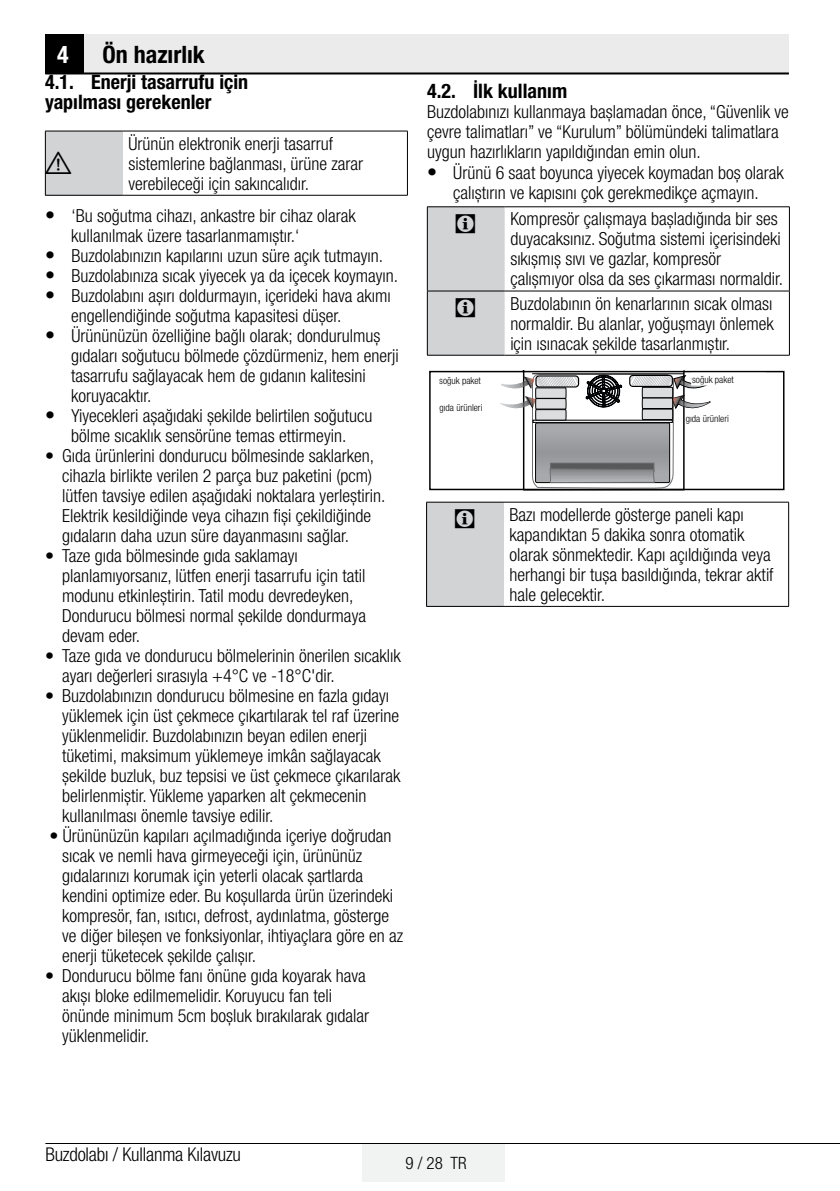
<style>
.page{position:relative;width:840px;height:1191px;background:#fff}
.page>*{position:absolute;margin:0;border:0;box-sizing:border-box;transform-origin:0 0}
.t1{font:28px "ZIWARNUN";color:#000}
.t2{font:700 condensed 24px "Helvetica Neue LT Pro";color:#000}
.t3{font:700 condensed 24px "Helvetica Neue LT Pro";color:#fff}
.t4{font:700 condensed 20px/20px "Helvetica Neue LT Pro";color:#000}
.t5{font:300 condensed 19px "Helvetica Neue LT Pro";letter-spacing:-.01em;color:#000}
.t6{font:300 condensed 18px/20px "Helvetica Neue LT Pro";color:#000}
.t7{font:300 condensed 17px "Helvetica Neue LT Pro";color:#000}
.t8{font:300 condensed 9.8px "Helvetica Neue LT Pro";color:#000}
.t9{font:700 8.8px "Times";color:#000}
.s1{font-weight:700;font-size:20px}
.s2{font-family:"ZIWARNUN";font-weight:400;font-stretch:normal;font-size:28px}
</style>
<div class="page">
<div style="left:362px;top:1143px;width:143px;height:38px;background:#f1f2f2"></div>
<hr style="left:45px;top:1143px;width:794px;height:1px;background:#000">
<div style="left:45px;top:34px;width:40px;height:40px;background:#000"></div>
<div style="left:85px;top:34px;width:703px;height:40px;background:#ebebec"></div>
<hr style="left:45px;top:72px;width:743px;height:2px;background:#000">
<div style="left:45px;top:131px;width:78px;height:64px;background:#d1d3d4"></div>
<hr style="left:45px;top:195px;width:78px;height:1px;background:#000">
<hr style="left:123px;top:195px;width:284px;height:1px;background:#000">
<hr style="left:45px;top:131px;width:1px;height:64px;background:#000">
<hr style="left:407px;top:131px;width:1px;height:64px;background:#000">
<hr style="left:45px;top:131px;width:78px;height:1px;background:#000">
<hr style="left:123px;top:131px;width:284px;height:1px;background:#000">
<div style="left:428px;top:207px;width:76px;height:148px;background:#d1d3d4"></div>
<hr style="left:427px;top:207px;width:1px;height:84px;background:#000">
<hr style="left:788px;top:207px;width:1px;height:84px;background:#000">
<hr style="left:427px;top:291px;width:1px;height:64px;background:#000">
<hr style="left:788px;top:291px;width:1px;height:64px;background:#000">
<hr style="left:427px;top:355px;width:77px;height:1px;background:#000">
<hr style="left:504px;top:355px;width:285px;height:1px;background:#000">
<hr style="left:427px;top:206px;width:77px;height:1px;background:#000">
<hr style="left:504px;top:206px;width:285px;height:1px;background:#000">
<hr style="left:427px;top:291px;width:77px;height:1px;background:#000">
<hr style="left:504px;top:291px;width:285px;height:1px;background:#000">
<div style="left:429px;top:371px;width:355px;height:119px;border:1px solid #000"></div>
<svg style="left:496px;top:370px;width:216px;height:121px"></svg>
<div style="left:691px;top:373px;width:74px;height:12px;background:#fff"></div>
<div style="left:438px;top:374px;width:62px;height:12px;background:#fff"></div>
<div style="left:685px;top:409px;width:66px;height:19px;background:#fff"></div>
<div style="left:439px;top:398px;width:60px;height:18px;background:#fff"></div>
<div style="left:426px;top:502px;width:77px;height:104px;background:#d1d3d4"></div>
<hr style="left:426px;top:502px;width:1px;height:104px;background:#000">
<hr style="left:787px;top:502px;width:1px;height:104px;background:#000">
<hr style="left:426px;top:606px;width:77px;height:1px;background:#000">
<hr style="left:503px;top:606px;width:285px;height:1px;background:#000">
<hr style="left:426px;top:502px;width:77px;height:1px;background:#000">
<hr style="left:503px;top:502px;width:285px;height:1px;background:#000">
<h2 class="t3" style="left:57px;top:40px;width:13px">4</h2>
<h2 class="t2" style="left:103px;top:40px;width:104px">Ön hazırlık</h2>
<p class="t4" style="left:45px;top:71px;width:204px">4.1. Enerji tasarrufu için yapılması gerekenler</p>
<h1 class="t1" style="left:46px;top:148px;width:29px">A</h1>
<p class="t6" style="left:128px;top:133px;width:236px">Ürünün elektronik enerji tasarruf sistemlerine bağlanması, ürüne zarar verebileceği için sakıncalıdır.</p>
<p class="t6" style="left:71px;top:205px;width:286px;text-indent:-26px"><span class="s1">•</span> ‘Bu soğutma cihazı, ankastre bir cihaz olarak kullanılmak üzere tasarlanmamıştır.‘</p>
<p class="t6" style="left:45px;top:245px;width:339px"><span class="s1">•</span> Buzdolabınızın kapılarını uzun süre açık tutmayın.</p>
<p class="t6" style="left:45px;top:265px;width:354px"><span class="s1">•</span> Buzdolabınıza sıcak yiyecek ya da içecek koymayın.</p>
<p class="t6" style="left:71px;top:285px;width:321px;text-indent:-26px"><span class="s1">•</span> Buzdolabını aşırı doldurmayın, içerideki hava akımı engellendiğinde soğutma kapasitesi düşer.</p>
<p class="t6" style="left:71px;top:325px;width:329px;text-indent:-26px"><span class="s1">•</span> Ürününüzün özelliğine bağlı olarak; dondurulmuş gıdaları soğutucu bölmede çözdürmeniz, hem enerji tasarrufu sağlayacak hem de gıdanın kalitesini koruyacaktır.</p>
<p class="t6" style="left:45px;top:405px;width:328px;text-align:center"><span class="s1">•</span> Yiyecekleri aşağıdaki şekilde belirtilen soğutucu bölme sıcaklık sensörüne temas ettirmeyin.</p>
<p class="t6" style="left:62px;top:445px;width:324px;text-indent:-17px">• Gıda ürünlerini dondurucu bölmesinde saklarken, cihazla birlikte verilen 2 parça buz paketini (pcm) lütfen tavsiye edilen aşağıdaki noktalara yerleştirin.<br>Elektrik kesildiğinde veya cihazın fişi çekildiğinde gıdaların daha uzun süre dayanmasını sağlar.</p>
<p class="t6" style="left:62px;top:545px;width:305px;text-indent:-17px">• Taze gıda bölmesinde gıda saklamayı planlamıyorsanız, lütfen enerji tasarrufu için tatil modunu etkinleştirin. Tatil modu devredeyken, Dondurucu bölmesi normal şekilde dondurmaya devam eder.</p>
<p class="t6" style="left:62px;top:645px;width:340px;text-indent:-17px">• Taze gıda ve dondurucu bölmelerinin önerilen sıcaklık ayarı değerleri sırasıyla +4°C ve -18°C'dir.</p>
<p class="t6" style="left:62px;top:685px;width:339px;text-indent:-17px">• Buzdolabınızın dondurucu bölmesine en fazla gıdayı yüklemek için üst çekmece çıkartılarak tel raf üzerine yüklenmelidir. Buzdolabınızın beyan edilen enerji tüketimi, maksimum yüklemeye imkân sağlayacak şekilde buzluk, buz tepsisi ve üst çekmece çıkarılarak belirlenmiştir. Yükleme yaparken alt çekmecenin kullanılması önemle tavsiye edilir.</p>
<p class="t6" style="left:62px;top:825px;width:342px;text-indent:-13px">• Ürününüzün kapıları açılmadığında içeriye doğrudan sıcak ve nemli hava girmeyeceği için, ürününüz gıdalarınızı korumak için yeterli olacak şartlarda kendini optimize eder. Bu koşullarda ürün üzerindeki kompresör, fan, ısıtıcı, defrost, aydınlatma, gösterge ve diğer bileşen ve fonksiyonlar, ihtiyaçlara göre en az enerji tüketecek şekilde çalışır.</p>
<p class="t6" style="left:62px;top:965px;width:308px;text-indent:-17px">• Dondurucu bölme fanı önüne gıda koyarak hava akışı bloke edilmemelidir. Koruyucu fan teli önünde minimum 5cm boşluk bırakılarak gıdalar yüklenmelidir.</p>
<p class="t4" style="left:427px;top:81px;width:141px">4.2. İlk kullanım</p>
<p class="t6" style="left:427px;top:101px;width:363px">Buzdolabınızı kullanmaya başlamadan önce, “Güvenlik ve çevre talimatları” ve “Kurulum” bölümündeki talimatlara uygun hazırlıkların yapıldığından emin olun.</p>
<p class="t6" style="left:427px;top:162px;width:358px;text-align:center"><span class="s1">•</span> Ürünü 6 saat boyunca yiyecek koymadan boş olarak çalıştırın ve kapısını çok gerekmedikçe açmayın.</p>
<p class="t6" style="left:510px;top:209px;width:274px;text-indent:-56px"><span class="s2">C</span> Kompresör çalışmaya başladığında bir ses duyacaksınız. Soğutma sistemi içerisindeki sıkışmış sıvı ve gazlar, kompresör çalışmıyor olsa da ses çıkarması normaldir.</p>
<p class="t6" style="left:510px;top:293px;width:265px;text-align:justify;text-indent:-56px"><span class="s2">C</span> Buzdolabının ön kenarlarının sıcak olması normaldir. Bu alanlar, yoğuşmayı önlemek için ısınacak şekilde tasarlanmıştır.</p>
<p class="t9" style="left:690px;top:369px;width:38px">cold pack</p>
<p class="t9" style="left:689px;top:406px;width:39px">foodstuffs</p>
<p class="t9" style="left:461px;top:372px;width:38px">cold pack</p>
<p class="t8" style="left:691px;top:373px;width:43px">soğuk paket</p>
<p class="t8" style="left:685px;top:413px;width:44px">gıda ürünleri</p>
<p class="t8" style="left:439px;top:374px;width:43px">soğuk paket</p>
<p class="t9" style="left:456px;top:395px;width:39px">foodstuffs</p>
<p class="t8" style="left:439px;top:402px;width:44px">gıda ürünleri</p>
<p class="t6" style="left:509px;top:504px;width:265px;text-indent:-56px"><span class="s2">C</span> Bazı modellerde gösterge paneli kapı kapandıktan 5 dakika sonra otomatik olarak sönmektedir. Kapı açıldığında veya herhangi bir tuşa basıldığında, tekrar aktif hale gelecektir.</p>
<p class="t5" style="left:45px;top:1143px;width:197px">Buzdolabı / Kullanma Kılavuzu</p>
<p class="t7" style="left:405px;top:1153px;width:62px">9 / 28 TR</p>
</div>
